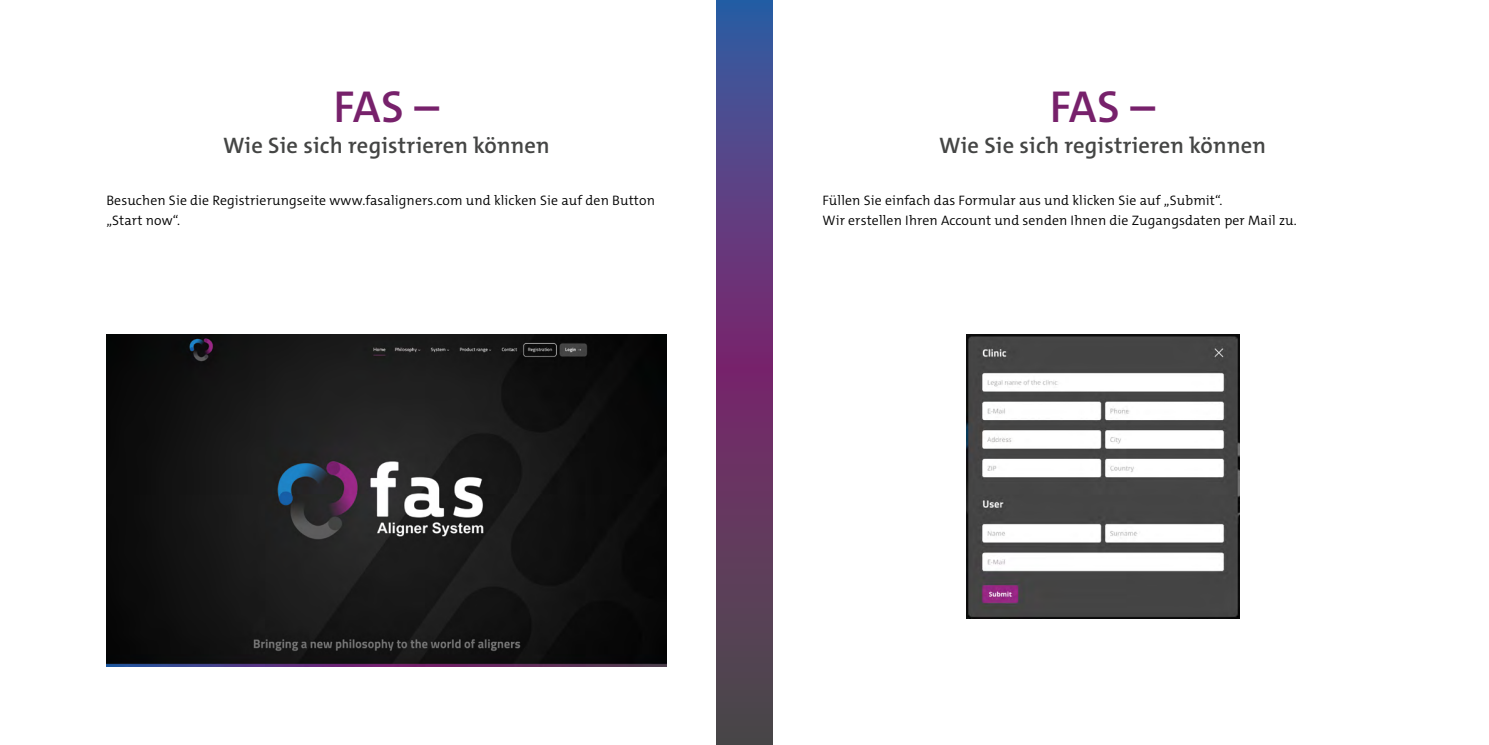
<style>
.page{position:relative;width:1489px;height:745px;background:#fff}
.page>*{position:absolute;margin:0;border:0;box-sizing:border-box;transform-origin:0 0}
.t1{font:600 45px "The Mix C5";letter-spacing:-.02em;color:#77216b}
.t2{font:600 22.5px "The Mix C5";letter-spacing:.01em;color:#444544}
.t3{font:300 13.75px/20px "The Mix C5";letter-spacing:.01em;color:#000}
</style>
<div class="page">
<svg style="left:716px;top:0;width:56px;height:744px;background:#5b3d70"></svg>
<img style="left:966px;top:334px;width:272px;height:283px">
<img style="left:106px;top:334px;width:560px;height:332px">
<h1 class="t1" style="left:333px;top:78px;width:107px">FAS –</h1>
<h2 class="t2" style="left:223px;top:130px;width:328px">Wie Sie sich registrieren können</h2>
<h1 class="t1" style="left:1049px;top:78px;width:107px">FAS –</h1>
<h2 class="t2" style="left:939px;top:130px;width:328px">Wie Sie sich registrieren können</h2>
<p class="t3" style="left:106px;top:191px;width:550px">Besuchen Sie die Registrierungseite www.fasaligners.com und klicken Sie auf den Button „Start now“.</p>
<p class="t3" style="left:822px;top:191px;width:476px">Füllen Sie einfach das Formular aus und klicken Sie auf „Submit“.<br>Wir erstellen Ihren Account und senden Ihnen die Zugangsdaten per Mail zu.</p>
</div>
